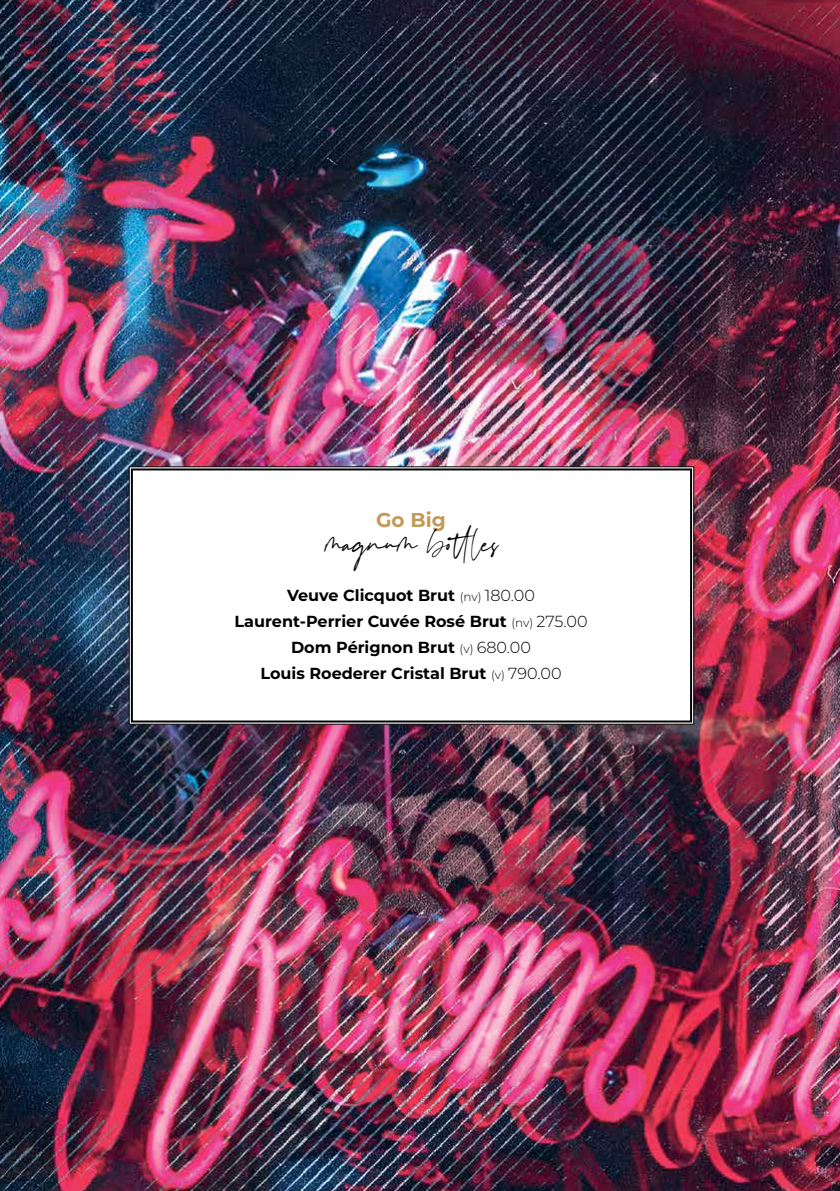
<style>
.page{position:relative;width:840px;height:1191px;background:#fff}
.page>*{position:absolute;margin:0;border:0;box-sizing:border-box;transform-origin:0 0}
.t1{font:36px "Sansino";color:#000}
.t2{font:700 20px "Montserrat";color:#c09a57}
.t3{font:700 16px/26px "Montserrat";color:#000;text-align:center}
.s1{font-weight:300;font-size:12px}
.s2{font-weight:300}
</style>
<div class="page">
<img style="left:0;top:0;width:839px;height:1191px">
<svg style="left:128px;top:466px;width:566px;height:259px"></svg>
<div style="left:131px;top:468px;width:560px;height:254px;border:2px solid #000"></div>
<p class="t2" style="left:376px;top:506px;width:71px">Go Big</p>
<h1 class="t1" style="left:326px;top:525px;width:174px">magnum bottles</h1>
<p class="t3" style="left:234px;top:581px;width:354px">Veuve Clicquot Brut <span class="s1">(nv)</span> <span class="s2">180.00<br></span>Laurent-Perrier Cuvée Rosé Brut <span class="s1">(nv)</span> <span class="s2">275.00<br></span>Dom Pérignon Brut <span class="s1">(v)</span> <span class="s2">680.00<br></span>Louis Roederer Cristal Brut <span class="s1">(v)</span> <span class="s2">790.00</span></p>
</div>
